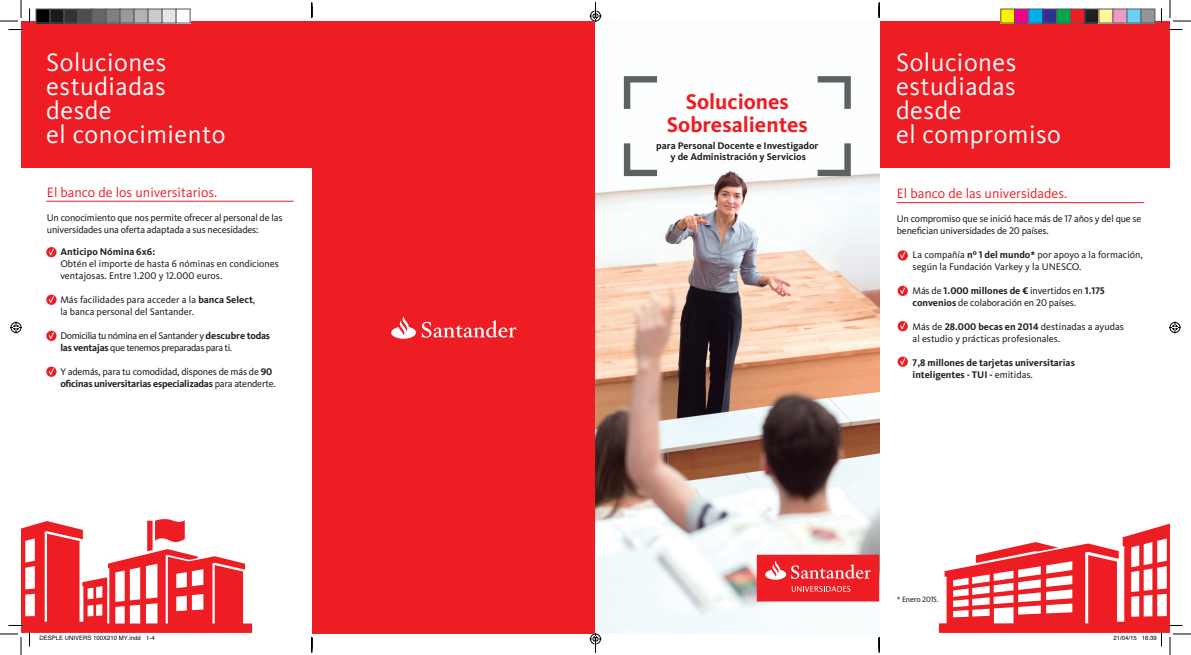
<style>
.page{position:relative;width:1191px;height:655px;background:#fff}
.page>*{position:absolute;margin:0;border:0;box-sizing:border-box;transform-origin:0 0}
.t1{font:26px "Kievit OT";letter-spacing:.02em;color:#fff}
.t2{font:700 22px "Kievit OT";color:#ee1d23}
.t3{font:14px "Kievit OT";color:#ee1d23}
.t4{font:10px/12px "Kievit OT";letter-spacing:-.02em;color:#231f20}
.t5{font:10px/12px "Kievit OT";color:#231f20}
.t6{font:700 10px "Kievit OT";color:#231f20}
.t7{font:10px "Kievit OT";letter-spacing:-.04em;color:#231f20}
.t8{font:8px "Kievit OT";letter-spacing:-.02em;color:#231f20}
.t9{font:6px "Helvetica";color:#000}
.s1{font-weight:700}
.s2{font-weight:400}
</style>
<div class="page">
<div style="left:312px;top:22px;width:283px;height:611px;background:#ee1d23"></div>
<div style="left:878px;top:21px;width:291px;height:147px;background:#ee1d23"></div>
<svg style="left:897px;top:250px;width:10px;height:10px"></svg>
<svg style="left:899px;top:252px;width:5px;height:6px"></svg>
<svg style="left:897px;top:285px;width:10px;height:11px"></svg>
<svg style="left:899px;top:287px;width:5px;height:7px"></svg>
<svg style="left:897px;top:321px;width:10px;height:10px"></svg>
<svg style="left:899px;top:322px;width:5px;height:7px"></svg>
<svg style="left:897px;top:356px;width:10px;height:10px"></svg>
<svg style="left:899px;top:358px;width:5px;height:6px"></svg>
<hr style="left:896px;top:202px;width:247px;height:1px;background:#ee1d23">
<div style="left:21px;top:21px;width:291px;height:147px;background:#ee1d23"></div>
<svg style="left:46px;top:247px;width:10px;height:10px"></svg>
<svg style="left:49px;top:248px;width:5px;height:7px"></svg>
<svg style="left:46px;top:294px;width:10px;height:11px"></svg>
<svg style="left:49px;top:296px;width:5px;height:7px"></svg>
<svg style="left:46px;top:330px;width:10px;height:11px"></svg>
<svg style="left:49px;top:332px;width:5px;height:7px"></svg>
<svg style="left:46px;top:366px;width:10px;height:10px"></svg>
<svg style="left:49px;top:368px;width:5px;height:6px"></svg>
<hr style="left:46px;top:200px;width:247px;height:1px;background:#ee1d23">
<img style="left:595px;top:22px;width:283px;height:611px">
<svg style="left:623px;top:76px;width:34px;height:33px"></svg>
<svg style="left:817px;top:76px;width:33px;height:33px"></svg>
<svg style="left:817px;top:143px;width:33px;height:33px"></svg>
<svg style="left:623px;top:143px;width:34px;height:33px"></svg>
<div style="left:756px;top:554px;width:122px;height:47px;background:#ee1d23"></div>
<svg style="left:791px;top:586px;width:59px;height:5px"></svg>
<svg style="left:765px;top:560px;width:105px;height:19px"></svg>
<svg style="left:391px;top:316px;width:125px;height:22px"></svg>
<svg style="left:1167px;top:29px;width:15px;height:1px"></svg>
<svg style="left:0;top:0;width:30px;height:30px"></svg>
<svg style="left:1169px;top:0;width:21px;height:22px"></svg>
<svg style="left:10px;top:321px;width:12px;height:12px"></svg>
<svg style="left:1169px;top:321px;width:11px;height:12px"></svg>
<div style="left:36px;top:9px;width:14px;height:14px;background:#000"></div>
<div style="left:36px;top:9px;width:15px;height:15px;border:1px solid #595959"></div>
<div style="left:50px;top:9px;width:14px;height:14px;background:#1a1a1a"></div>
<div style="left:50px;top:9px;width:15px;height:15px;border:1px solid #595959"></div>
<div style="left:64px;top:9px;width:14px;height:14px;background:#333"></div>
<div style="left:64px;top:9px;width:15px;height:15px;border:1px solid #595959"></div>
<div style="left:78px;top:9px;width:14px;height:14px;background:#4d4d4d"></div>
<div style="left:78px;top:9px;width:15px;height:15px;border:1px solid #595959"></div>
<div style="left:92px;top:9px;width:14px;height:14px;background:#666"></div>
<div style="left:92px;top:9px;width:15px;height:15px;border:1px solid #595959"></div>
<div style="left:106px;top:9px;width:14px;height:14px;background:#808080"></div>
<div style="left:106px;top:9px;width:15px;height:15px;border:1px solid #595959"></div>
<div style="left:120px;top:9px;width:14px;height:14px;background:#999"></div>
<div style="left:120px;top:9px;width:15px;height:15px;border:1px solid #595959"></div>
<div style="left:134px;top:9px;width:14px;height:14px;background:#b3b3b3"></div>
<div style="left:134px;top:9px;width:15px;height:15px;border:1px solid #595959"></div>
<div style="left:148px;top:9px;width:14px;height:14px;background:#ccc"></div>
<div style="left:148px;top:9px;width:15px;height:15px;border:1px solid #595959"></div>
<div style="left:162px;top:9px;width:14px;height:14px;background:#e6e6e6"></div>
<div style="left:162px;top:9px;width:15px;height:15px;border:1px solid #595959"></div>
<div style="left:176px;top:9px;width:14px;height:14px;background:#fff"></div>
<div style="left:176px;top:9px;width:15px;height:15px;border:1px solid #595959"></div>
<div style="left:1000px;top:9px;width:14px;height:14px;background:#fff101"></div>
<div style="left:1000px;top:9px;width:15px;height:15px;border:1px solid #595959"></div>
<div style="left:1014px;top:9px;width:14px;height:14px;background:#ed028c"></div>
<div style="left:1014px;top:9px;width:15px;height:15px;border:1px solid #595959"></div>
<div style="left:1028px;top:9px;width:14px;height:14px;background:#00aeef"></div>
<div style="left:1028px;top:9px;width:15px;height:15px;border:1px solid #595959"></div>
<div style="left:1042px;top:9px;width:14px;height:14px;background:#2e3092"></div>
<div style="left:1042px;top:9px;width:15px;height:15px;border:1px solid #595959"></div>
<div style="left:1056px;top:9px;width:14px;height:14px;background:#00a54f"></div>
<div style="left:1056px;top:9px;width:15px;height:15px;border:1px solid #595959"></div>
<div style="left:1070px;top:9px;width:14px;height:14px;background:#ee1d23"></div>
<div style="left:1070px;top:9px;width:15px;height:15px;border:1px solid #595959"></div>
<div style="left:1084px;top:9px;width:14px;height:14px;background:#231f20"></div>
<div style="left:1084px;top:9px;width:15px;height:15px;border:1px solid #595959"></div>
<div style="left:1098px;top:9px;width:14px;height:14px;background:#fff79a"></div>
<div style="left:1112px;top:9px;width:14px;height:14px;background:#f499c2"></div>
<div style="left:1126px;top:9px;width:14px;height:14px;background:#6bcff6"></div>
<div style="left:1140px;top:9px;width:14px;height:14px;background:#939598"></div>
<div style="left:1140px;top:9px;width:15px;height:15px;border:1px solid #595959"></div>
<svg style="left:0;top:519px;width:252px;height:135px"></svg>
<svg style="left:938px;top:523px;width:252px;height:131px"></svg>
<svg style="left:311px;top:3px;width:1px;height:15px"></svg>
<svg style="left:311px;top:637px;width:1px;height:15px"></svg>
<svg style="left:589px;top:3px;width:12px;height:19px"></svg>
<svg style="left:589px;top:632px;width:12px;height:20px"></svg>
<svg style="left:878px;top:3px;width:1px;height:15px"></svg>
<svg style="left:878px;top:637px;width:1px;height:15px"></svg>
<p class="t1" style="left:46px;top:46px;width:122px">Soluciones</p>
<p class="t1" style="left:46px;top:70px;width:121px">estudiadas</p>
<p class="t1" style="left:46px;top:95px;width:67px">desde</p>
<p class="t1" style="left:46px;top:119px;width:181px">el conocimiento</p>
<p class="t3" style="left:47px;top:184px;width:172px">El banco de los universitarios.</p>
<p class="t4" style="left:47px;top:211px;width:237px">Un conocimiento que nos permite ofrecer al personal de las universidades una oferta adaptada a sus necesidades:</p>
<p class="t6" style="left:60px;top:245px;width:96px">Anticipo Nómina 6x6:</p>
<p class="t5" style="left:60px;top:257px;width:220px">Obtén el importe de hasta 6 nóminas en condiciones ventajosas. Entre 1.200 y 12.000 euros.</p>
<p class="t5" style="left:60px;top:293px;width:196px">Más facilidades para acceder a la <span class="s1">banca Select</span>,</p>
<p class="t5" style="left:60px;top:305px;width:135px">la banca personal del Santander.</p>
<p class="t7" style="left:60px;top:329px;width:211px">Domicilia tu nómina en el Santander y <span class="s1">descubre todas</span></p>
<p class="t7" style="left:60px;top:341px;width:173px"><span class="s1">las ventajas</span> que tenemos preparadas para ti.</p>
<p class="t4" style="left:60px;top:365px;width:217px">Y además, para tu comodidad, dispones de más de <span class="s1">90 oficinas universitarias especializadas</span> para atenderte.</p>
<p class="t2" style="left:685px;top:89px;width:105px">Soluciones</p>
<p class="t2" style="left:666px;top:111px;width:142px">Sobresalientes</p>
<p class="t6" style="left:656px;top:140px;width:164px">para Personal Docente e Investigador</p>
<p class="t6" style="left:670px;top:150px;width:137px">y de Administración y Servicios</p>
<p class="t1" style="left:895px;top:46px;width:122px">Soluciones</p>
<p class="t1" style="left:895px;top:70px;width:121px">estudiadas</p>
<p class="t1" style="left:895px;top:95px;width:67px">desde</p>
<p class="t1" style="left:895px;top:119px;width:166px">el compromiso</p>
<p class="t3" style="left:896px;top:185px;width:172px">El banco de las universidades.</p>
<p class="t4" style="left:896px;top:213px;width:246px">Un compromiso que se inició hace más de 17 años y del que se benefician universidades de 20 países.</p>
<p class="t5" style="left:912px;top:248px;width:232px">La compañía <span class="s1">nº 1 del mundo*</span> por apoyo a la formación, según la Fundación Varkey y la UNESCO.</p>
<p class="t4" style="left:912px;top:284px;width:194px">Más de <span class="s1">1.000 millones de €</span> invertidos en <span class="s1">1.175 convenios</span> de colaboración en 20 países.</p>
<p class="t5" style="left:912px;top:320px;width:213px">Más de <span class="s1">28.000 becas en 2014</span> destinadas a ayudas</p>
<p class="t5" style="left:912px;top:332px;width:149px">al estudio y prácticas profesionales.</p>
<p class="t6" style="left:912px;top:356px;width:164px">7,8 millones de tarjetas universitarias</p>
<p class="t6" style="left:912px;top:368px;width:122px">inteligentes - TUI - <span class="s2">emitidas.</span></p>
<p class="t8" style="left:896px;top:593px;width:43px">* Enero 2015.</p>
<p class="t9" style="left:40px;top:633px;width:117px">DESPLE UNIVERS 100X210 MY.indd 1-4</p>
<p class="t9" style="left:1113px;top:633px;width:45px">21/04/15 16:39</p>
</div>
